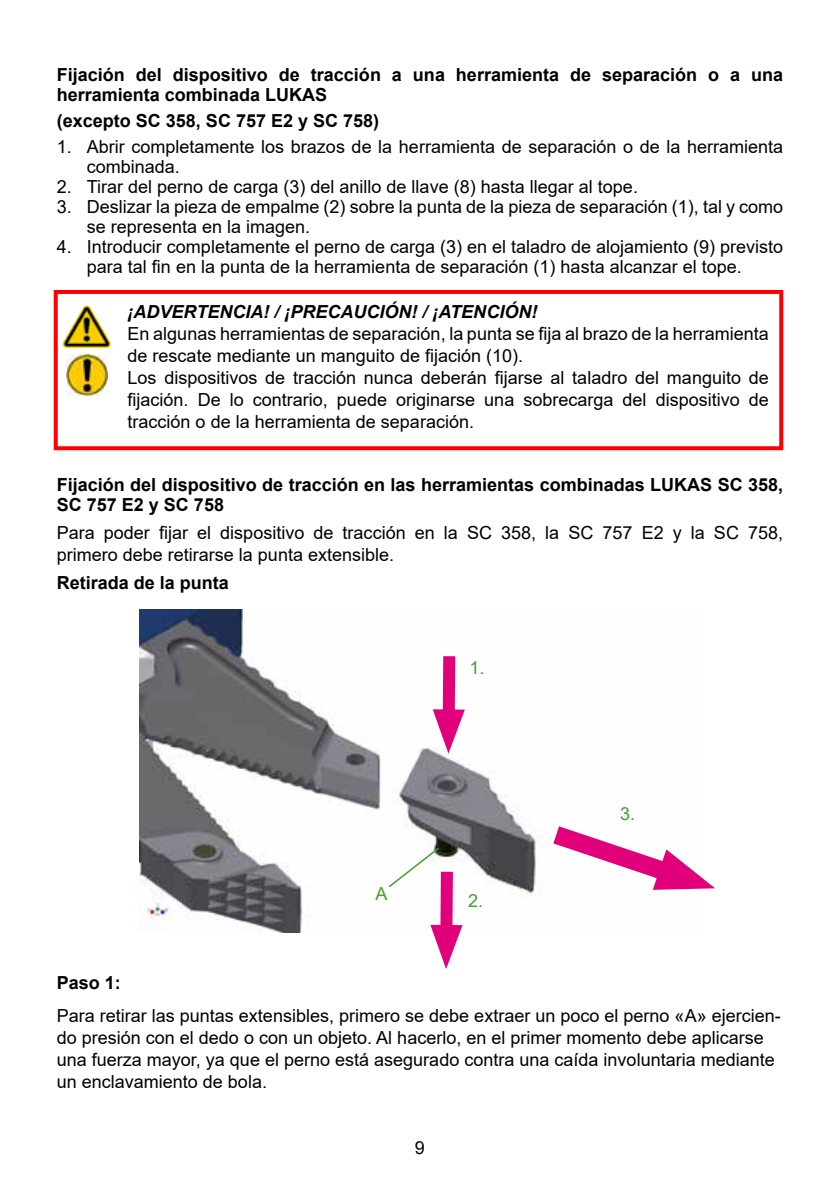
<style>
.page{position:relative;width:840px;height:1191px;background:#fff}
.page>*{position:absolute;margin:0;border:0;box-sizing:border-box;transform-origin:0 0}
.t1{font:18px/22px "Arial";color:#000}
.t2{font:700 18px/20px "Arial";color:#000}
.t3{font:italic 700 18px "Arial";color:#000}
.t4{font:18px "Arial";color:#44a12b}
</style>
<div class="page">
<img style="left:63px;top:304px;width:49px;height:45px">
<img style="left:67px;top:354px;width:40px;height:41px">
<div style="left:54px;top:290px;width:728px;height:160px;border:4px solid #f00"></div>
<img style="left:139px;top:609px;width:394px;height:323px">
<svg style="left:533px;top:826px;width:181px;height:70px"></svg>
<div style="left:442px;top:656px;width:13px;height:72px;background:#e2007a"></div>
<svg style="left:432px;top:709px;width:32px;height:44px"></svg>
<div style="left:440px;top:871px;width:12px;height:72px;background:#e2007a"></div>
<svg style="left:430px;top:925px;width:32px;height:44px"></svg>
<svg style="left:387px;top:846px;width:53px;height:42px"></svg>
<p class="t2" style="left:57px;top:65px;width:727px">Fijación del dispositivo de tracción a una herramienta de separación o a una herramienta combinada LUKAS</p>
<p class="t2" style="left:57px;top:111px;width:324px">(excepto SC 358, SC 757 E2 y SC 758)</p>
<p class="t1" style="left:87px;top:136px;width:697px;line-height:20px;text-indent:-30px">1. Abrir completamente los brazos de la herramienta de separación o de la herramienta combinada.</p>
<p class="t1" style="left:57px;top:175px;width:582px">2. Tirar del perno de carga (3) del anillo de llave (8) hasta llegar al tope.</p>
<p class="t1" style="left:87px;top:196px;width:697px;line-height:20px;text-indent:-30px">3. Deslizar la pieza de empalme (2) sobre la punta de la pieza de separación (1), tal y como se representa en la imagen.</p>
<p class="t1" style="left:87px;top:236px;width:697px;line-height:20px;text-indent:-30px">4. Introducir completamente el perno de carga (3) en el taladro de alojamiento (9) previsto para tal fin en la punta de la herramienta de separación (1) hasta alcanzar el tope.</p>
<p class="t3" style="left:127px;top:299px;width:411px">¡ADVERTENCIA! / ¡PRECAUCIÓN! / ¡ATENCIÓN!</p>
<p class="t1" style="left:127px;top:322px;width:642px">En algunas herramientas de separación, la punta se fija al brazo de la herramienta de rescate mediante un manguito de fijación (10).<br>Los dispositivos de tracción nunca deberán fijarse al taladro del manguito de fijación. De lo contrario, puede originarse una sobrecarga del dispositivo de tracción o de la herramienta de separación.</p>
<p class="t2" style="left:57px;top:475px;width:727px">Fijación del dispositivo de tracción en las herramientas combinadas LUKAS SC 358,<br>SC 757 E2 y SC 758</p>
<p class="t1" style="left:57px;top:521px;width:727px">Para poder fijar el dispositivo de tracción en la SC 358, la SC 757 E2 y la SC 758, primero debe retirarse la punta extensible.</p>
<p class="t2" style="left:57px;top:572px;width:174px">Retirada de la punta</p>
<p class="t4" style="left:469px;top:655px;width:17px">1.</p>
<p class="t4" style="left:375px;top:881px;width:14px">A</p>
<p class="t4" style="left:468px;top:888px;width:17px">2.</p>
<p class="t4" style="left:619px;top:801px;width:17px">3.</p>
<p class="t2" style="left:57px;top:972px;width:66px">Paso 1:</p>
<p class="t1" style="left:57px;top:1004px;width:725px">Para retirar las puntas extensibles, primero se debe extraer un poco el perno «A» ejercien&shy;do presión con el dedo o con un objeto. Al hacerlo, en el primer momento debe aplicarse una fuerza mayor, ya que el perno está asegurado contra una caída involuntaria mediante un enclavamiento de bola.</p>
<p class="t1" style="left:415px;top:1136px;width:12px">9</p>
</div>
